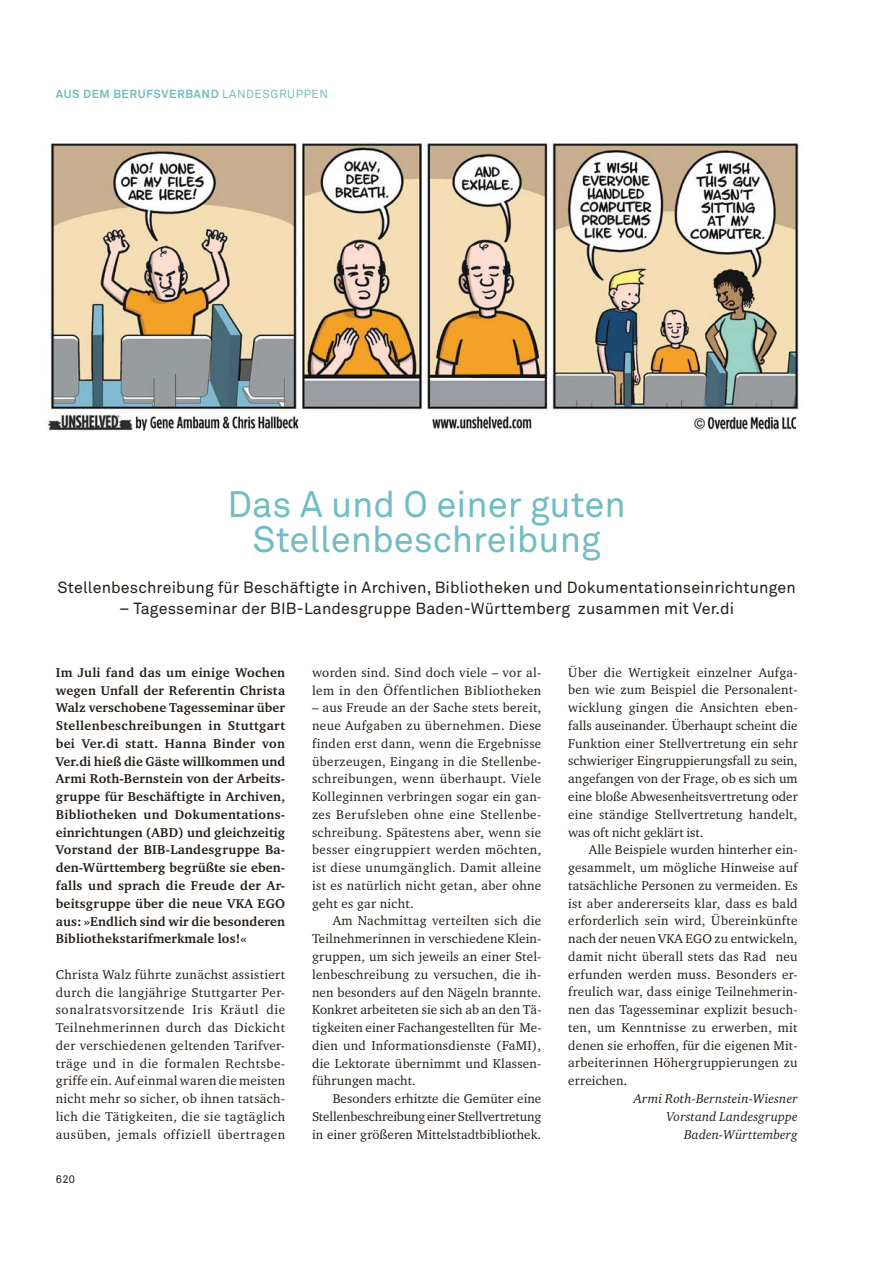
<style>
.page{position:relative;width:893px;height:1263px;background:#fff}
.page>*{position:absolute;margin:0;border:0;box-sizing:border-box;transform-origin:0 0}
.t1{font:36.45px/35.5px "Akkurat Pro";color:#71bdc2;text-align:center}
.t2{font:16.05px "Akkurat Pro";letter-spacing:.01em;color:#251d16}
.t3{font:13.05px/17.7px "Charter ITC Pro";letter-spacing:.02em;color:#251d16;text-align:justify}
.t4{font:700 13.05px/17.7px "Charter ITC Pro";letter-spacing:.01em;color:#251d16;text-align:justify}
.t5{font:italic 13.05px/17.7px "Charter ITC Pro";letter-spacing:.01em;color:#251d16;text-align:right}
.t6{font:700 11.7px "Akkurat Pro";letter-spacing:.05em;color:#71bdc2}
.t7{font:10.95px "Akkurat Pro";color:#251d16}
.s1{font-weight:400}
</style>
<div class="page">
<img style="left:47px;top:143px;width:752px;height:288px">
<p class="t6" style="left:56px;top:87px;width:274px">AUS DEM BERUFSVERBAND <span class="s1">LANDESGRUPPEN</span></p>
<h1 class="t1" style="left:228px;top:490px;width:400px">Das A und O einer guten<br>Stellenbeschreibung</h1>
<p class="t2" style="left:58px;top:582px;width:740px">Stellenbeschreibung für Beschäftigte in Archiven, Bibliotheken und Dokumentationseinrichtungen</p>
<p class="t2" style="left:119px;top:602px;width:616px">– Tagesseminar der BIB-Landesgruppe Baden-Württemberg zusammen mit Ver.di</p>
<p class="t4" style="left:56px;top:664px;width:231px">Im Juli fand das um einige Wochen wegen Unfall der Referentin Christa Walz verschobene Tagesseminar über Stellenbeschreibungen in Stuttgart bei Ver.di statt. Hanna Binder von Ver.di hieß die Gäste willkommen und Armi Roth-Bernstein von der Arbeits&shy;gruppe für Beschäftigte in Archiven, Bibliotheken und Dokumentations&shy;einrichtungen (ABD) und gleichzeitig Vorstand der BIB-Landesgruppe Ba&shy;den-Württemberg begrüßte sie eben&shy;falls und sprach die Freude der Ar&shy;beitsgruppe über die neue VKA EGO aus: »Endlich sind wir die besonderen Bibliothekstarifmerkmale los!«</p>
<p class="t3" style="left:56px;top:966px;width:231px">Christa Walz führte zunächst assistiert durch die langjährige Stuttgarter Per&shy;sonalratsvorsitzende Iris Kräutl die Teilnehmerinnen durch das Dickicht der verschiedenen geltenden Tarifver&shy;träge und in die formalen Rechtsbe&shy;griffe ein. Auf einmal waren die meisten nicht mehr so sicher, ob ihnen tatsäch&shy;lich die Tätigkeiten, die sie tagtäglich ausüben, jemals offiziell übertragen</p>
<p class="t7" style="left:56px;top:1175px;width:21px">620</p>
<p class="t3" style="left:312px;top:664px;width:231px">worden sind. Sind doch viele – vor al&shy;lem in den Öffentlichen Bibliotheken</p>
<p class="t3" style="left:312px;top:700px;width:231px">– aus Freude an der Sache stets bereit, neue Aufgaben zu übernehmen. Diese finden erst dann, wenn die Ergebnisse überzeugen, Eingang in die Stellenbe&shy;schreibungen, wenn überhaupt. Viele Kolleginnen verbringen sogar ein gan&shy;zes Berufsleben ohne eine Stellenbe&shy;schreibung. Spätestens aber, wenn sie besser eingruppiert werden möchten, ist diese unumgänglich. Damit alleine ist es natürlich nicht getan, aber ohne geht es gar nicht.</p>
<p class="t3" style="left:312px;top:913px;width:231px;text-indent:21px">Am Nachmittag verteilten sich die Teilnehmerinnen in verschiedene Klein&shy;gruppen, um sich jeweils an einer Stel&shy;lenbeschreibung zu versuchen, die ih&shy;nen besonders auf den Nägeln brannte.<br>Konkret arbeiteten sie sich ab an den Tä&shy;tigkeiten einer Fachangestellten für Me&shy;dien und Informationsdienste (FaMI), die Lektorate übernimmt und Klassen&shy;führungen macht.</p>
<p class="t3" style="left:312px;top:1090px;width:231px;text-indent:21px">Besonders erhitzte die Gemüter eine Stellenbeschreibung einer Stellvertretung in einer größeren Mittelstadtbibliothek.</p>
<p class="t3" style="left:568px;top:664px;width:231px">Über die Wertigkeit einzelner Aufga&shy;ben wie zum Beispiel die Personalent&shy;wicklung gingen die Ansichten eben&shy;falls auseinander. Überhaupt scheint die Funktion einer Stellvertretung ein sehr schwieriger Eingruppierungsfall zu sein, angefangen von der Frage, ob es sich um eine bloße Abwesenheitsvertretung oder eine ständige Stellvertretung handelt, was oft nicht geklärt ist.</p>
<p class="t3" style="left:568px;top:842px;width:231px;text-indent:21px">Alle Beispiele wurden hinterher ein&shy;gesammelt, um mögliche Hinweise auf tatsächliche Personen zu vermeiden. Es ist aber andererseits klar, dass es bald erforderlich sein wird, Übereinkünfte nach der neuen VKA EGO zu entwickeln, damit nicht überall stets das Rad neu erfunden werden muss. Besonders er&shy;freulich war, dass einige Teilnehmerin&shy;nen das Tagesseminar explizit besuch&shy;ten, um Kenntnisse zu erwerben, mit denen sie erhoffen, für die eigenen Mit&shy;arbeiterinnen Höhergruppierungen zu erreichen.</p>
<p class="t5" style="left:634px;top:1090px;width:165px">Armi Roth-Bernstein-Wiesner<br>Vorstand Landesgruppe<br>Baden-Württemberg</p>
</div>
